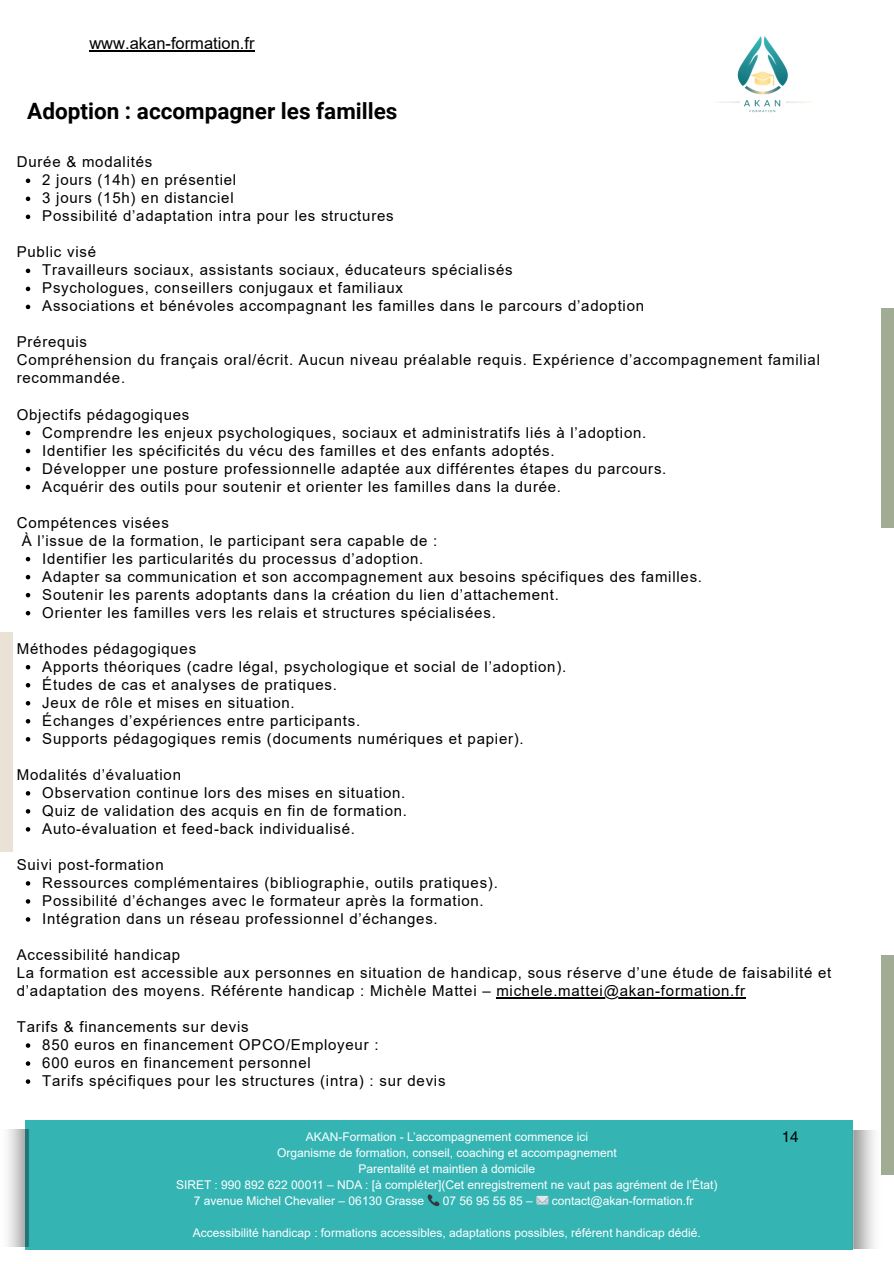
<style>
.page{position:relative;width:894px;height:1264px;background:#fff}
.page>*{position:absolute;margin:0;border:0;box-sizing:border-box;transform-origin:0 0}
.t1{font:700 22.5px "Roboto";color:#000}
.t2{font:16.5px "Arial";color:#000}
.t3{font:15px/18px "Arial";letter-spacing:.05em;color:#000}
.t4{font:15px "Helios";color:#000}
.t5{font:12px "Arial";color:#fff}
</style>
<div class="page">
<div style="left:0;top:632px;width:13px;height:219px;background:#ebe2d6"></div>
<div style="left:880px;top:308px;width:13px;height:219px;background:#a0ac93"></div>
<div style="left:880px;top:955px;width:13px;height:219px;background:#a0ac93"></div>
<hr style="left:89px;top:50px;width:165px;height:1px;background:#000">
<div style="left:25px;top:1119px;width:827px;height:130px;background:#35b4b4"></div>
<svg style="left:26px;top:178px;width:4px;height:5px"></svg>
<svg style="left:26px;top:196px;width:4px;height:5px"></svg>
<svg style="left:26px;top:214px;width:4px;height:5px"></svg>
<svg style="left:26px;top:268px;width:4px;height:5px"></svg>
<svg style="left:26px;top:287px;width:4px;height:4px"></svg>
<svg style="left:26px;top:305px;width:4px;height:4px"></svg>
<svg style="left:26px;top:431px;width:4px;height:4px"></svg>
<svg style="left:26px;top:449px;width:4px;height:4px"></svg>
<svg style="left:26px;top:467px;width:4px;height:4px"></svg>
<svg style="left:26px;top:485px;width:4px;height:4px"></svg>
<svg style="left:26px;top:557px;width:4px;height:4px"></svg>
<svg style="left:26px;top:575px;width:4px;height:4px"></svg>
<svg style="left:26px;top:593px;width:4px;height:4px"></svg>
<svg style="left:26px;top:611px;width:4px;height:4px"></svg>
<svg style="left:26px;top:665px;width:4px;height:4px"></svg>
<svg style="left:26px;top:683px;width:4px;height:4px"></svg>
<svg style="left:26px;top:701px;width:4px;height:4px"></svg>
<svg style="left:26px;top:719px;width:4px;height:4px"></svg>
<svg style="left:26px;top:737px;width:4px;height:4px"></svg>
<svg style="left:26px;top:791px;width:4px;height:4px"></svg>
<svg style="left:26px;top:809px;width:4px;height:4px"></svg>
<svg style="left:26px;top:827px;width:4px;height:4px"></svg>
<svg style="left:26px;top:881px;width:4px;height:4px"></svg>
<svg style="left:26px;top:899px;width:4px;height:4px"></svg>
<svg style="left:26px;top:917px;width:4px;height:4px"></svg>
<hr style="left:496px;top:997px;width:249px;height:1px;background:#000">
<svg style="left:26px;top:1043px;width:4px;height:4px"></svg>
<svg style="left:26px;top:1061px;width:4px;height:4px"></svg>
<svg style="left:26px;top:1079px;width:4px;height:4px"></svg>
<img style="left:714px;top:36px;width:98px;height:77px">
<img style="left:852px;top:1130px;width:22px;height:117px">
<img style="left:8px;top:1129px;width:21px;height:117px">
<p class="t2" style="left:89px;top:34px;width:166px">www.akan-formation.fr</p>
<h1 class="t1" style="left:27px;top:98px;width:371px">Adoption : accompagner les familles</h1>
<p class="t3" style="left:42px;top:153px;width:353px;text-indent:-25px">Durée &amp; modalités<br>2 jours (14h) en présentiel<br>3 jours (15h) en distanciel<br>Possibilité d’adaptation intra pour les structures</p>
<p class="t3" style="left:42px;top:243px;width:603px;text-indent:-25px">Public visé<br>Travailleurs sociaux, assistants sociaux, éducateurs spécialisés<br>Psychologues, conseillers conjugaux et familiaux<br>Associations et bénévoles accompagnant les familles dans le parcours d’adoption</p>
<p class="t3" style="left:17px;top:333px;width:804px">Prérequis<br>Compréhension du français oral/écrit. Aucun niveau préalable requis. Expérience d’accompagnement familial recommandée.</p>
<p class="t3" style="left:42px;top:405px;width:625px;text-indent:-25px">Objectifs pédagogiques<br>Comprendre les enjeux psychologiques, sociaux et administratifs liés à l’adoption.<br>Identifier les spécificités du vécu des familles et des enfants adoptés.<br>Développer une posture professionnelle adaptée aux différentes étapes du parcours.<br>Acquérir des outils pour soutenir et orienter les familles dans la durée.</p>
<p class="t3" style="left:17px;top:513px;width:153px">Compétences visées</p>
<p class="t3" style="left:22px;top:531px;width:417px">À l’issue de la formation, le participant sera capable de :</p>
<p class="t3" style="left:42px;top:549px;width:382px">Identifier les particularités du processus d’adoption.</p>
<p class="t3" style="left:42px;top:567px;width:661px">Adapter sa communication et son accompagnement aux besoins spécifiques des familles.</p>
<p class="t3" style="left:42px;top:585px;width:518px">Soutenir les parents adoptants dans la création du lien d’attachement.</p>
<p class="t3" style="left:42px;top:603px;width:455px">Orienter les familles vers les relais et structures spécialisées.</p>
<p class="t3" style="left:42px;top:639px;width:525px;text-indent:-25px">Méthodes pédagogiques<br>Apports théoriques (cadre légal, psychologique et social de l’adoption).<br>Études de cas et analyses de pratiques.<br>Jeux de rôle et mises en situation.<br>Échanges d’expériences entre participants.<br>Supports pédagogiques remis (documents numériques et papier).</p>
<p class="t3" style="left:42px;top:765px;width:366px;text-indent:-25px">Modalités d’évaluation<br>Observation continue lors des mises en situation.<br>Quiz de validation des acquis en fin de formation.<br>Auto-évaluation et feed-back individualisé.</p>
<p class="t3" style="left:42px;top:855px;width:457px;text-indent:-25px">Suivi post-formation<br>Ressources complémentaires (bibliographie, outils pratiques).<br>Possibilité d’échanges avec le formateur après la formation.<br>Intégration dans un réseau professionnel d’échanges.</p>
<p class="t3" style="left:17px;top:945px;width:815px">Accessibilité handicap<br>La formation est accessible aux personnes en situation de handicap, sous réserve d’une étude de faisabilité et d’adaptation des moyens. Référente handicap : Michèle Mattei – michele.mattei@akan-formation.fr</p>
<p class="t3" style="left:42px;top:1017px;width:404px;text-indent:-25px">Tarifs &amp; financements sur devis<br>850 euros en financement OPCO/Employeur :<br>600 euros en financement personnel<br>Tarifs spécifiques pour les structures (intra) : sur devis</p>
<p class="t5" style="left:306px;top:1129px;width:284px">AKAN-Formation - L’accompagnement commence ici</p>
<p class="t5" style="left:277px;top:1145px;width:341px">Organisme de formation, conseil, coaching et accompagnement</p>
<p class="t5" style="left:358px;top:1161px;width:178px">Parentalité et maintien à domicile</p>
<p class="t5" style="left:176px;top:1177px;width:543px">SIRET : 990 892 622 00011 – NDA : [à compléter](Cet enregistrement ne vaut pas agrément de l’État)</p>
<p class="t5" style="left:194px;top:1193px;width:232px">7 avenue Michel Chevalier – 06130 Grasse</p>
<p class="t5" style="left:443px;top:1193px;width:92px">07 56 95 55 85 –</p>
<p class="t5" style="left:551px;top:1193px;width:143px">contact@akan-formation.fr</p>
<p class="t5" style="left:193px;top:1225px;width:509px">Accessibilité handicap : formations accessibles, adaptations possibles, référent handicap dédié.</p>
<p class="t4" style="left:781px;top:1127px;width:18px">14</p>
</div>
